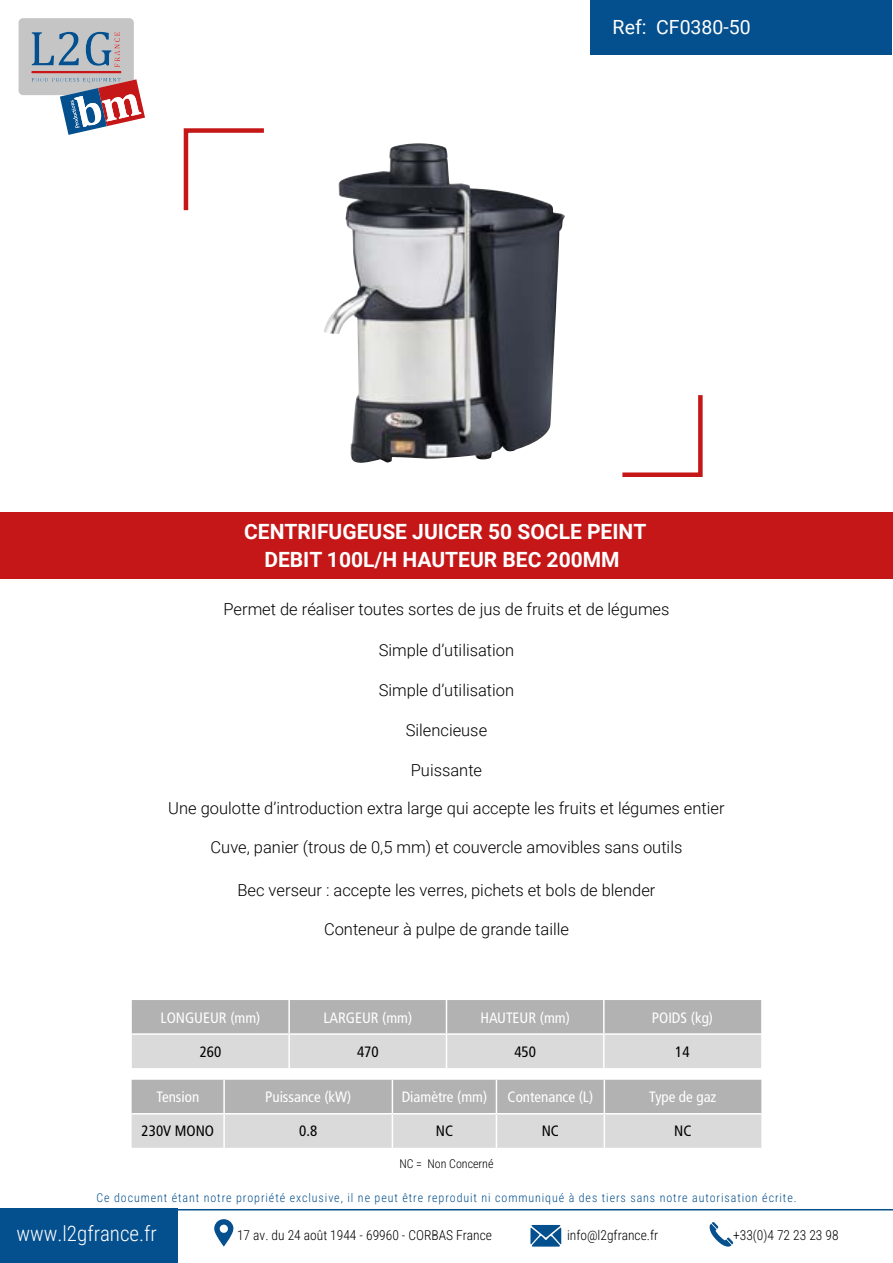
<style>
.page{position:relative;width:893px;height:1263px;background:#fff}
.page>*{position:absolute;margin:0;border:0;box-sizing:border-box;transform-origin:0 0}
.t1{font:700 21px/27.9px "Roboto";color:#fff;text-align:center}
.t2{font:21px "Roboto Condensed";color:#fff}
.t3{font:19.5px "Roboto";color:#fff}
.t4{font:300 16.5px "Roboto";color:#000}
.t5{font:condensed 15px "Frutiger LT Std";color:#fff}
.t6{font:condensed 15px "Frutiger LT Std";color:#000}
.t7{font:13.5px "Roboto Condensed";color:#000}
.t8{font:12px "Roboto Condensed";letter-spacing:.075em;color:#044f8d}
.t9{font:12px "Roboto Condensed";color:#000}
</style>
<div class="page">
<div style="left:0;top:513px;width:893px;height:66px;background:#c51718"></div>
<svg style="left:622px;top:395px;width:81px;height:82px"></svg>
<svg style="left:183px;top:128px;width:81px;height:83px"></svg>
<svg style="left:18px;top:18px;width:127px;height:117px"></svg>
<div style="left:590px;top:0;width:301px;height:54px;background:#044f8d"></div>
<div style="left:0;top:1209px;width:178px;height:54px;background:#044f8d"></div>
<hr style="left:178px;top:1209px;width:715px;height:1px;background:#044f8d">
<svg style="left:214px;top:1219px;width:20px;height:27px"></svg>
<svg style="left:530px;top:1225px;width:31px;height:21px"></svg>
<svg style="left:710px;top:1222px;width:23px;height:24px"></svg>
<img style="left:324px;top:143px;width:241px;height:320px">
<svg style="left:132px;top:1000px;width:629px;height:68px;background:#c6c6c6"></svg>
<hr style="left:288px;top:1000px;width:2px;height:33px;background:#fff">
<hr style="left:446px;top:1000px;width:1px;height:33px;background:#fff">
<hr style="left:603px;top:1000px;width:2px;height:33px;background:#fff">
<hr style="left:132px;top:1033px;width:157px;height:2px;background:#fff">
<hr style="left:289px;top:1033px;width:157px;height:2px;background:#fff">
<hr style="left:288px;top:1035px;width:2px;height:33px;background:#fff">
<hr style="left:446px;top:1033px;width:158px;height:2px;background:#fff">
<hr style="left:446px;top:1035px;width:1px;height:33px;background:#fff">
<hr style="left:604px;top:1033px;width:157px;height:2px;background:#fff">
<hr style="left:603px;top:1035px;width:2px;height:33px;background:#fff">
<svg style="left:132px;top:1080px;width:629px;height:68px;background:#c7c6c6"></svg>
<hr style="left:223px;top:1080px;width:2px;height:33px;background:#fff">
<hr style="left:392px;top:1080px;width:1px;height:33px;background:#fff">
<hr style="left:496px;top:1080px;width:1px;height:33px;background:#fff">
<hr style="left:604px;top:1080px;width:1px;height:33px;background:#fff">
<hr style="left:132px;top:1113px;width:92px;height:1px;background:#fff">
<hr style="left:224px;top:1113px;width:168px;height:1px;background:#fff">
<hr style="left:223px;top:1114px;width:2px;height:34px;background:#fff">
<hr style="left:392px;top:1113px;width:104px;height:1px;background:#fff">
<hr style="left:392px;top:1114px;width:1px;height:34px;background:#fff">
<hr style="left:496px;top:1113px;width:108px;height:1px;background:#fff">
<hr style="left:496px;top:1114px;width:1px;height:34px;background:#fff">
<hr style="left:604px;top:1113px;width:157px;height:1px;background:#fff">
<hr style="left:604px;top:1114px;width:1px;height:34px;background:#fff">
<p class="t3" style="left:613px;top:13px;width:35px">Ref:</p>
<p class="t3" style="left:656px;top:13px;width:96px">CF0380-50</p>
<p class="t1" style="left:244px;top:516px;width:404px">CENTRIFUGEUSE JUICER 50 SOCLE PEINT<br>DEBIT 100L/H HAUTEUR BEC 200MM</p>
<p class="t4" style="left:223px;top:598px;width:448px">Permet de réaliser toutes sortes de jus de fruits et de légumes</p>
<p class="t4" style="left:379px;top:638px;width:137px">Simple d’utilisation</p>
<p class="t4" style="left:379px;top:678px;width:137px">Simple d’utilisation</p>
<p class="t4" style="left:406px;top:718px;width:83px">Silencieuse</p>
<p class="t4" style="left:411px;top:758px;width:73px">Puissante</p>
<p class="t4" style="left:168px;top:797px;width:558px">Une goulotte d’introduction extra large qui accepte les fruits et légumes entier</p>
<p class="t4" style="left:211px;top:836px;width:473px">Cuve, panier (trous de 0,5 mm) et couvercle amovibles sans outils</p>
<p class="t4" style="left:237px;top:879px;width:419px">Bec verseur : accepte les verres, pichets et bols de blender</p>
<p class="t4" style="left:324px;top:917px;width:246px">Conteneur à pulpe de grande taille</p>
<p class="t5" style="left:161px;top:1009px;width:101px">LONGUEUR (mm)</p>
<p class="t5" style="left:323px;top:1009px;width:90px">LARGEUR (mm)</p>
<p class="t5" style="left:480px;top:1009px;width:91px">HAUTEUR (mm)</p>
<p class="t5" style="left:652px;top:1009px;width:63px">POIDS (kg)</p>
<p class="t6" style="left:200px;top:1043px;width:23px">260</p>
<p class="t6" style="left:357px;top:1043px;width:23px">470</p>
<p class="t6" style="left:514px;top:1043px;width:23px">450</p>
<p class="t6" style="left:675px;top:1043px;width:16px">14</p>
<p class="t5" style="left:156px;top:1088px;width:44px">Tension</p>
<p class="t5" style="left:265px;top:1088px;width:88px">Puissance (kW)</p>
<p class="t5" style="left:402px;top:1088px;width:87px">Diamètre (mm)</p>
<p class="t5" style="left:508px;top:1088px;width:87px">Contenance (L)</p>
<p class="t5" style="left:649px;top:1088px;width:69px">Type de gaz</p>
<p class="t6" style="left:142px;top:1122px;width:74px">230V MONO</p>
<p class="t6" style="left:299px;top:1122px;width:19px">0.8</p>
<p class="t6" style="left:436px;top:1122px;width:19px">NC</p>
<p class="t6" style="left:542px;top:1122px;width:19px">NC</p>
<p class="t6" style="left:674px;top:1122px;width:19px">NC</p>
<p class="t9" style="left:399px;top:1156px;width:96px">NC = Non Concerné</p>
<p class="t8" style="left:97px;top:1190px;width:702px">Ce document étant notre propriété exclusive, il ne peut être reproduit ni communiqué à des tiers sans notre autorisation écrite.</p>
<p class="t2" style="left:16px;top:1218px;width:142px">www.l2gfrance.fr</p>
<p class="t7" style="left:237px;top:1226px;width:256px">17 av. du 24 août 1944 - 69960 - CORBAS France</p>
<p class="t7" style="left:567px;top:1226px;width:93px">info@l2gfrance.fr</p>
<p class="t7" style="left:733px;top:1226px;width:107px">+33(0)4 72 23 23 98</p>
</div>
